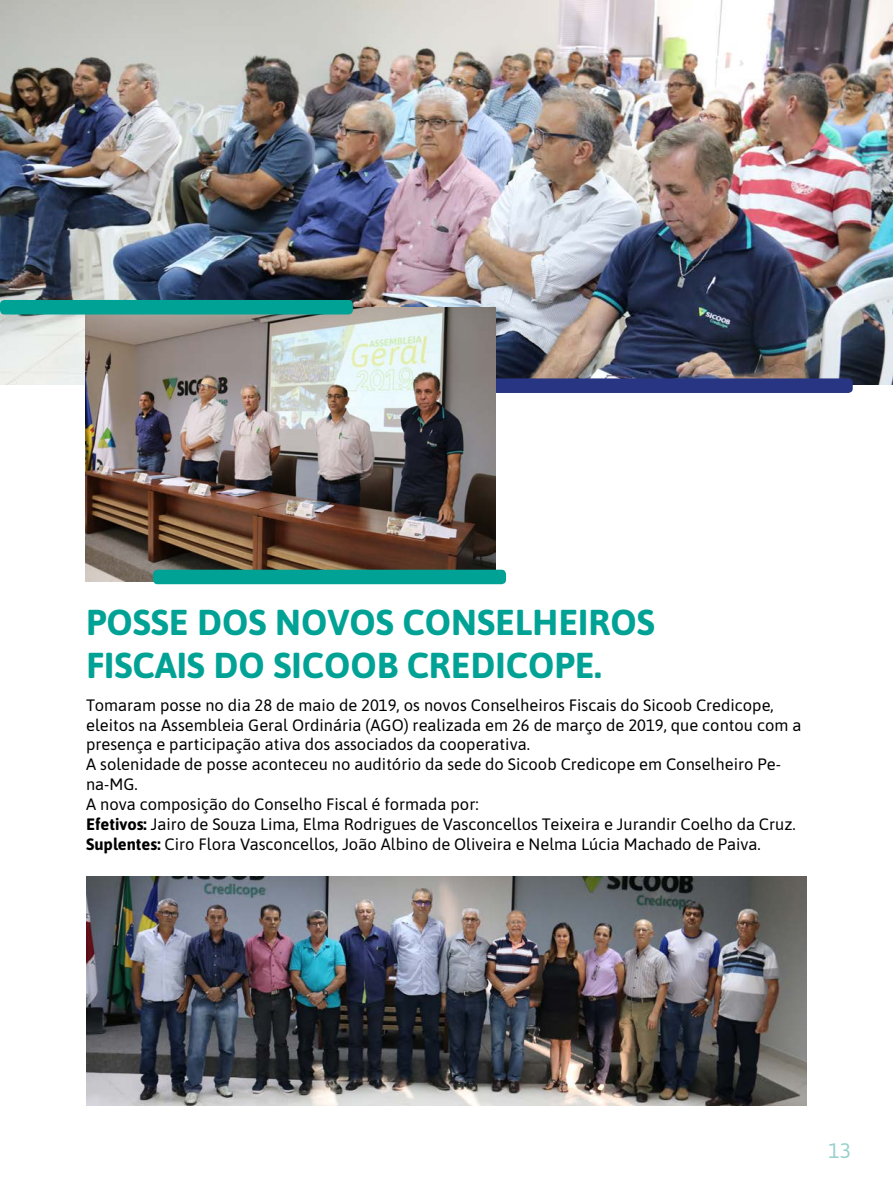
<style>
.page{position:relative;width:893px;height:1191px;background:#fff}
.page>*{position:absolute;margin:0;border:0;box-sizing:border-box;transform-origin:0 0}
.t1{font:700 36px/43.2px "Asap";color:#00a295}
.t2{font:21px "Asap";color:#98d1cb}
.t3{font:16.5px/19.8px "Asap";color:#000}
.s1{font-weight:700}
</style>
<div class="page">
<img style="left:1px;top:0;width:892px;height:384px">
<div style="left:360px;top:378px;width:493px;height:15px;background:#283583;border-radius:4px"></div>
<img style="left:85px;top:307px;width:411px;height:274px">
<div style="left:153px;top:569px;width:353px;height:15px;background:#00a295;border-radius:4px"></div>
<img style="left:86px;top:877px;width:720px;height:229px">
<div style="left:0;top:300px;width:353px;height:14px;background:#00a295;border-radius:4px"></div>
<h1 class="t1" style="left:86px;top:599px;width:570px">POSSE DOS NOVOS CONSELHEIROS<br>FISCAIS DO SICOOB CREDICOPE.</h1>
<p class="t3" style="left:86px;top:694px;width:717px">Tomaram posse no dia 28 de maio de 2019, os novos Conselheiros Fiscais do Sicoob Credicope, eleitos na Assembleia Geral Ordinária (AGO) realizada em 26 de março de 2019, que contou com a presença e participação ativa dos associados da cooperativa.<br>A solenidade de posse aconteceu no auditório da sede do Sicoob Credicope em Conselheiro Pe&shy;na-MG.<br>A nova composição do Conselho Fiscal é formada por:<br><span class="s1">Efetivos:</span> Jairo de Souza Lima, Elma Rodrigues de Vasconcellos Teixeira e Jurandir Coelho da Cruz.<br><span class="s1">Suplentes:</span> Ciro Flora Vasconcellos, João Albino de Oliveira e Nelma Lúcia Machado de Paiva.</p>
<p class="t2" style="left:829px;top:1136px;width:24px">13</p>
</div>
